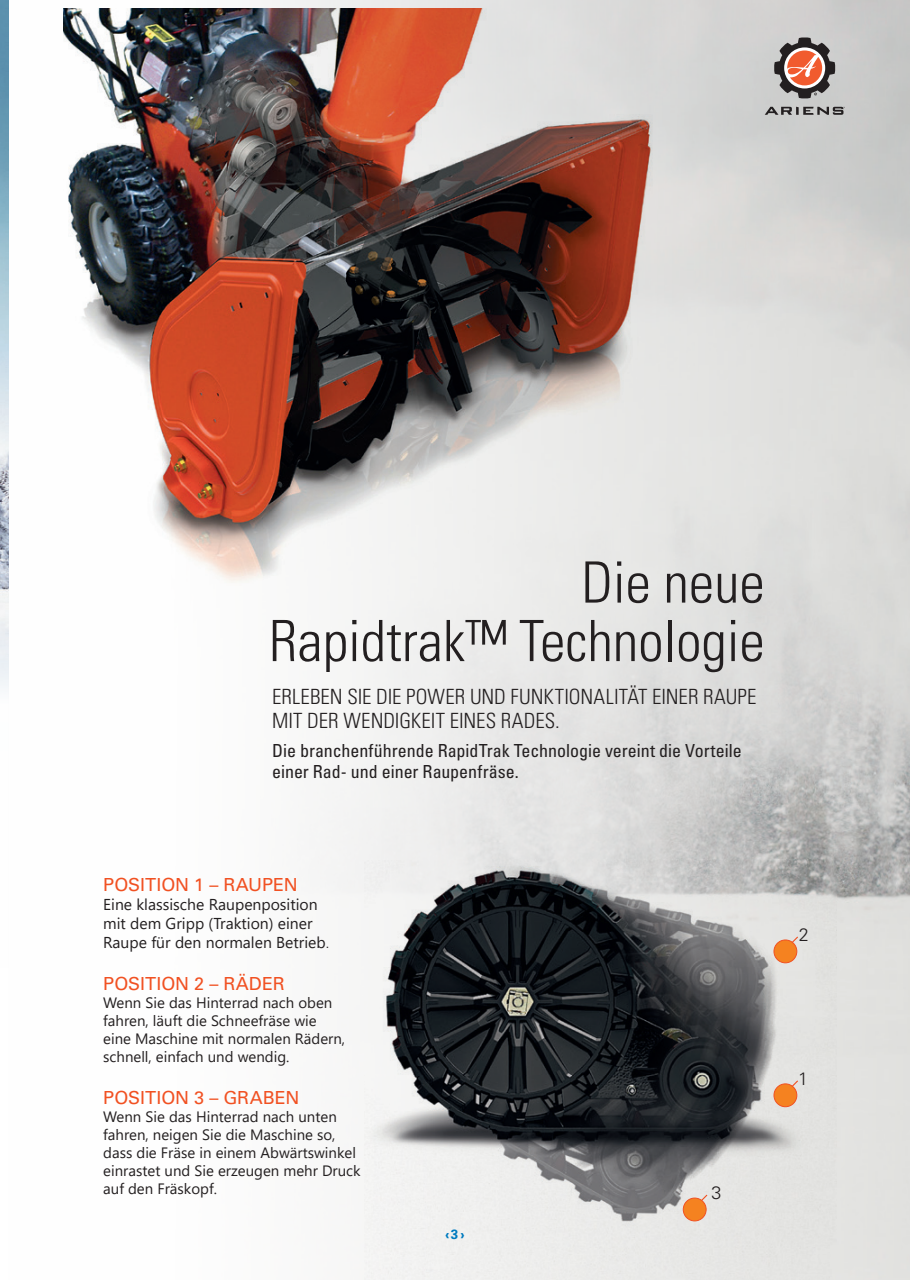
<style>
.page{position:relative;width:910px;height:1280px;background:#fff}
.page>*{position:absolute;margin:0;border:0;box-sizing:border-box;transform-origin:0 0}
.t1{font:300 condensed 57px "Univers LT Std";color:#231f20}
.Lauftext{font:300 condensed 21px/24px "Univers LT Std";color:#231f20}
.Lauftext-2{font:condensed 18px/21px "Univers LT Pro";color:#231f20}
.t2{font:18px "Univers LT Pro 55 Roman";color:#f15122}
.t3{font:300 18px "Univers LT Std";color:#231f20}
.t4{font:15.75px/18.9px "Segoe UI";color:#231f20}
.t5{font:15px/18px "Segoe UI";color:#231f20}
.t6{font:700 13.5px "Univers LT Std";color:#007cc2}
.s1{font-family:"Univers LT Std";font-weight:300;font-size:15px}
</style>
<div class="page">
<img style="left:63px;top:0;width:847px;height:1280px">
<img style="left:0;top:0;width:9px;height:689px">
<img style="left:64px;top:9px;width:601px;height:600px">
<svg style="left:765px;top:107px;width:80px;height:8px"></svg>
<svg style="left:774px;top:37px;width:61px;height:62px;background:#a28278"></svg>
<img style="left:364px;top:861px;width:473px;height:419px">
<div style="left:774px;top:940px;width:23px;height:23px;background:#f58220;border-radius:50%"></div>
<div style="left:774px;top:940px;width:23px;height:23px;border:1px solid #f15122;border-radius:50%"></div>
<svg style="left:791px;top:935px;width:8px;height:9px"></svg>
<div style="left:774px;top:1084px;width:23px;height:23px;background:#f58220;border-radius:50%"></div>
<div style="left:774px;top:1083px;width:23px;height:24px;border:1px solid #f15122;border-radius:50%"></div>
<svg style="left:791px;top:1079px;width:8px;height:9px"></svg>
<div style="left:683px;top:1198px;width:23px;height:23px;background:#f58220;border-radius:50%"></div>
<div style="left:683px;top:1198px;width:23px;height:23px;border:1px solid #f15122;border-radius:50%"></div>
<svg style="left:700px;top:1193px;width:9px;height:9px"></svg>
<p class="t1" style="left:581px;top:548px;width:185px">Die neue</p>
<p class="t1" style="left:269px;top:607px;width:497px">Rapidtrak™ Technologie</p>
<p class="Lauftext" style="left:272px;top:684px;width:486px">ERLEBEN SIE DIE POWER UND FUNKTIONALITÄT EINER RAUPE<br>MIT DER WENDIGKEIT EINES RADES.</p>
<p class="Lauftext-2" style="left:272px;top:740px;width:471px">Die branchenführende RapidTrak Technologie vereint die Vorteile einer Rad- und einer Raupenfräse.</p>
<p class="t2" style="left:103px;top:872px;width:196px">POSITION 1 – RAUPEN</p>
<p class="t4" style="left:103px;top:894px;width:228px">Eine klassische Raupenposition mit dem Gripp (Traktion) einer<br>Raupe für den normalen Betrieb<span class="s1">.</span></p>
<p class="t2" style="left:103px;top:971px;width:183px">POSITION 2 – RÄDER</p>
<p class="t5" style="left:103px;top:992px;width:243px">Wenn Sie das Hinterrad nach oben fahren, läuft die Schneefräse wie eine Maschine mit normalen Rädern, schnell, einfach und wendig.</p>
<p class="t2" style="left:103px;top:1085px;width:198px">POSITION 3 – GRABEN</p>
<p class="t5" style="left:103px;top:1106px;width:259px">Wenn Sie das Hinterrad nach unten fahren, neigen Sie die Maschine so, dass die Fräse in einem Abwärtswinkel einrastet und Sie erzeugen mehr Druck auf den Fräskopf.</p>
<p class="t6" style="left:445px;top:1226px;width:21px">‹3›</p>
<p class="t3" style="left:711px;top:1182px;width:12px">3</p>
<p class="t3" style="left:799px;top:924px;width:12px">2</p>
<p class="t3" style="left:798px;top:1067px;width:12px">1</p>
</div>
